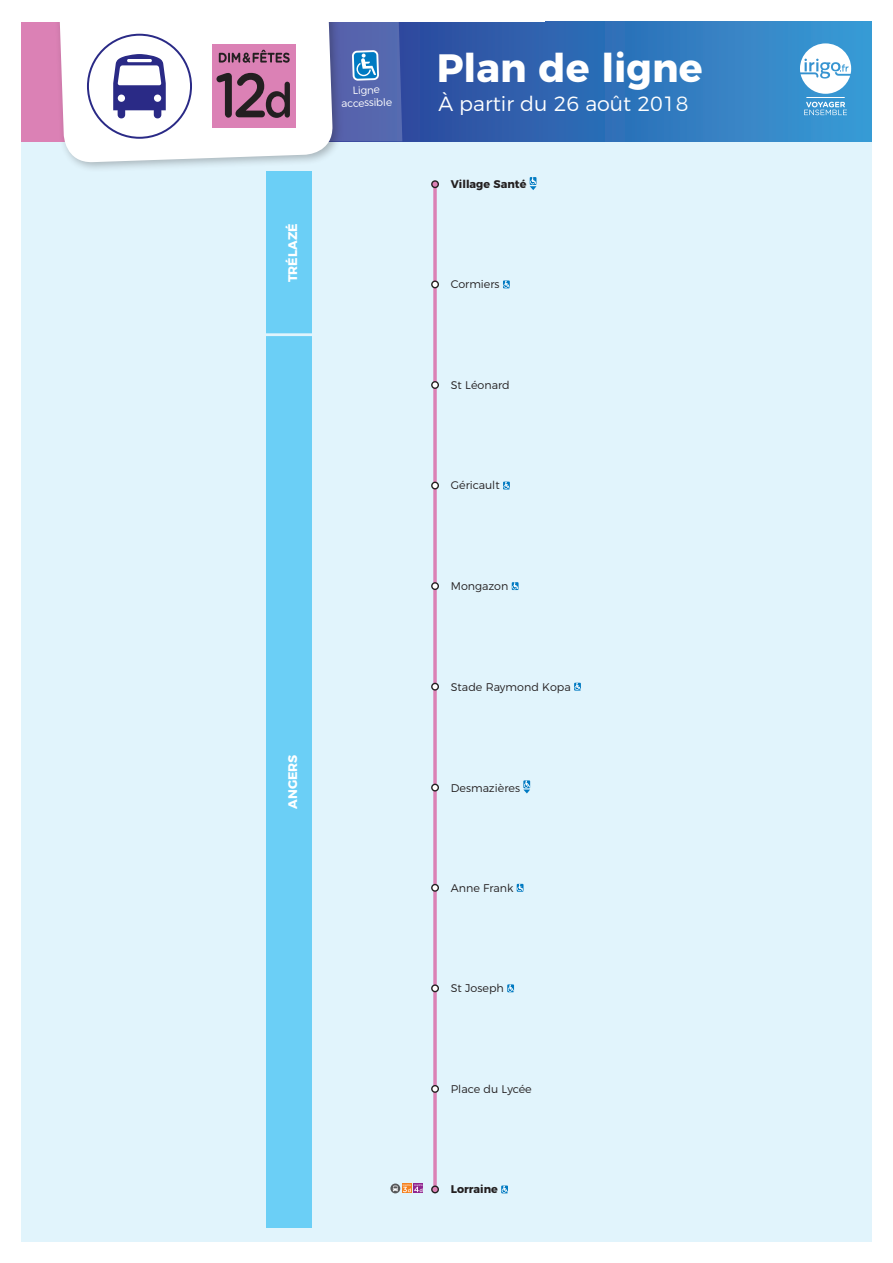
<style>
.page{position:relative;width:893px;height:1263px;background:#fff}
.page>*{position:absolute;margin:0;border:0;box-sizing:border-box;transform-origin:0 0}
.t1{font:700 39.45px "Montserrat";color:#fff}
.t2{font:300 20.55px "Montserrat";color:#fff}
.t3{font:700 19.5px "Montserrat";color:#fff}
.t4{font:700 12.45px "Montserrat";color:#fff}
.t5{font:300 11.1px "Montserrat";color:#231f20}
.t6{font:700 11.1px "Montserrat";color:#231f20}
.t7{font:300 10.5px/12.6px "Montserrat";color:#fff;text-align:center}
</style>
<div class="page">
<div style="left:21px;top:128px;width:851px;height:1114px;background:#e1f4fc"></div>
<svg style="left:402px;top:21px;width:470px;height:120px;background:#3171b9"></svg>
<div style="left:21px;top:21px;width:209px;height:120px;background:#db81b5"></div>
<div style="left:53px;top:0;width:291px;height:173px;background:#231f20;opacity:.3"></div>
<svg style="left:804px;top:102px;width:43px;height:13px"></svg>
<hr style="left:807px;top:97px;width:37px;height:1px;background:#fff">
<svg style="left:800px;top:43px;width:51px;height:51px"></svg>
<div style="left:0;top:0;width:544px;height:21px;background:#fff"></div>
<svg style="left:57px;top:21px;width:345px;height:142px"></svg>
<div style="left:266px;top:171px;width:362px;height:1057px;background:#e1f4fc"></div>
<div style="left:266px;top:335px;width:46px;height:893px;background:#6bcff6"></div>
<div style="left:266px;top:172px;width:46px;height:162px;background:#6bcff6"></div>
<hr style="left:266px;top:333px;width:63px;height:3px;background:#e1f4fc">
<svg style="left:433px;top:188px;width:4px;height:997px;background:#db8fbd"></svg>
<svg style="left:431px;top:180px;width:8px;height:8px"></svg>
<svg style="left:530px;top:177px;width:6px;height:13px"></svg>
<svg style="left:431px;top:280px;width:8px;height:8px"></svg>
<svg style="left:503px;top:280px;width:7px;height:8px"></svg>
<svg style="left:431px;top:381px;width:8px;height:8px"></svg>
<svg style="left:431px;top:482px;width:8px;height:7px"></svg>
<svg style="left:503px;top:482px;width:7px;height:7px"></svg>
<svg style="left:431px;top:582px;width:8px;height:8px"></svg>
<svg style="left:512px;top:582px;width:7px;height:8px"></svg>
<svg style="left:431px;top:683px;width:8px;height:8px"></svg>
<svg style="left:574px;top:683px;width:7px;height:8px"></svg>
<svg style="left:431px;top:784px;width:8px;height:7px"></svg>
<svg style="left:523px;top:780px;width:7px;height:13px"></svg>
<svg style="left:431px;top:884px;width:8px;height:8px"></svg>
<svg style="left:517px;top:884px;width:6px;height:8px"></svg>
<svg style="left:431px;top:984px;width:8px;height:8px"></svg>
<svg style="left:507px;top:984px;width:7px;height:8px"></svg>
<svg style="left:431px;top:1085px;width:8px;height:8px"></svg>
<svg style="left:431px;top:1185px;width:8px;height:8px"></svg>
<svg style="left:501px;top:1185px;width:7px;height:8px"></svg>
<svg style="left:390px;top:1183px;width:10px;height:10px"></svg>
<svg style="left:402px;top:1183px;width:10px;height:10px"></svg>
<svg style="left:413px;top:1183px;width:10px;height:10px"></svg>
<svg style="left:393px;top:1184px;width:30px;height:8px"></svg>
<p class="t4" style="left:282px;top:282px;width:60px;rotate:-90deg">TRÉLAZÉ</p>
<p class="t4" style="left:282px;top:809px;width:56px;rotate:-90deg">ANGERS</p>
<p class="t7" style="left:341px;top:84px;width:52px;rotate:-2deg">Ligne accessible</p>
<h1 class="t1" style="left:437px;top:36px;width:267px">Plan de ligne</h1>
<h2 class="t2" style="left:438px;top:88px;width:252px">À partir du 26 août 2018</h2>
<h3 class="t3" style="left:424px;top:80px;width:156px">Plan de la ligne</h3>
<p class="t6" style="left:451px;top:175px;width:77px">Village Santé</p>
<p class="t5" style="left:451px;top:276px;width:50px">Cormiers</p>
<p class="t5" style="left:451px;top:376px;width:60px">St Léonard</p>
<p class="t5" style="left:451px;top:477px;width:50px">Géricault</p>
<p class="t5" style="left:451px;top:577px;width:59px">Mongazon</p>
<p class="t5" style="left:451px;top:678px;width:121px">Stade Raymond Kopa</p>
<p class="t5" style="left:451px;top:779px;width:71px">Desmazières</p>
<p class="t5" style="left:451px;top:879px;width:64px">Anne Frank</p>
<p class="t5" style="left:451px;top:980px;width:55px">St Joseph</p>
<p class="t5" style="left:451px;top:1080px;width:82px">Place du Lycée</p>
<p class="t6" style="left:451px;top:1180px;width:49px">Lorraine</p>
</div>
